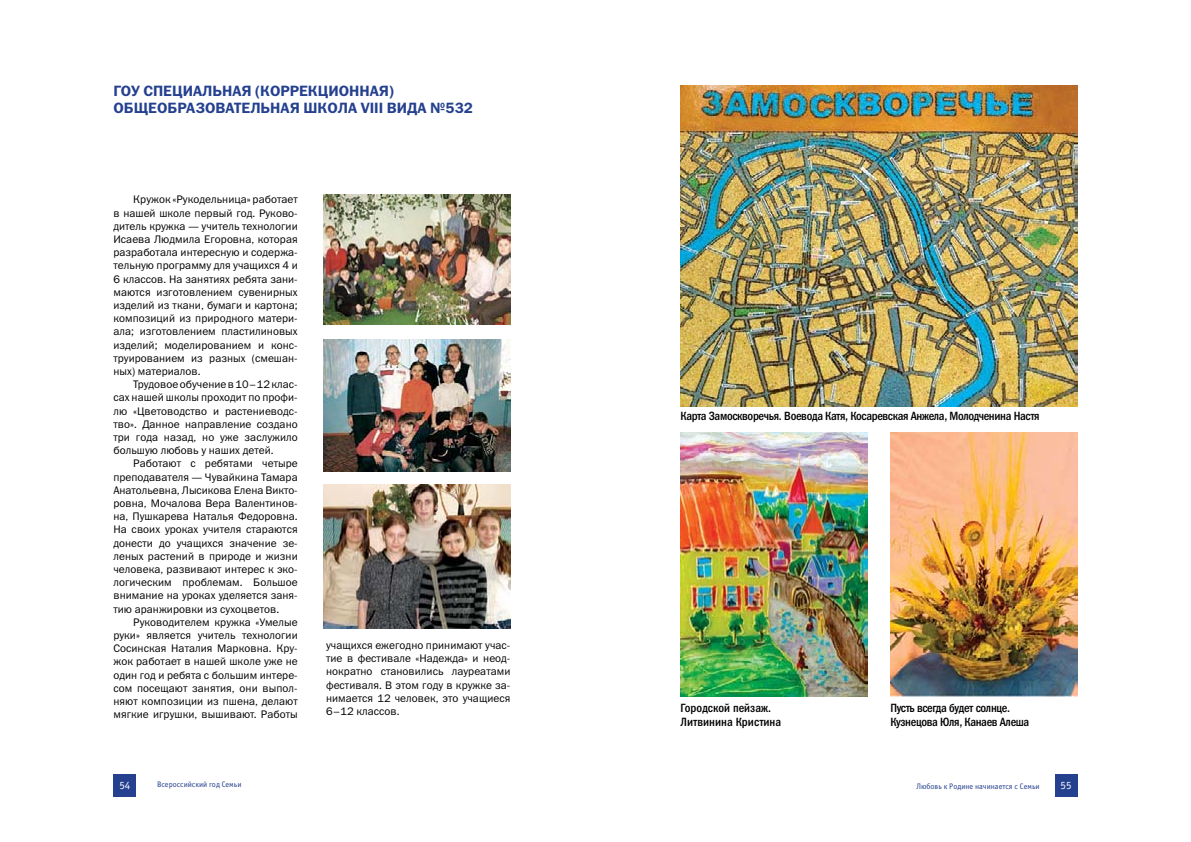
<style>
.page{position:relative;width:1191px;height:842px;background:#fff}
.page>*{position:absolute;margin:0;border:0;box-sizing:border-box;transform-origin:0 0}
.t1{font:15px "Franklin Gothic Demi C";color:#24408f}
.t2{font:12px/14.4px "Franklin Gothic Medi Cond C";letter-spacing:-.025em;color:#000}
.t3{font:12px/14.4px "Franklin Gothic Medi Cond C";letter-spacing:.005em;color:#000}
.t4{font:11px/13.2px "Franklin Gothic Book C";letter-spacing:.005em;color:#000;text-align:justify}
.t5{font:11px "Officina Sans C";color:#fff}
.t6{font:8px "Officina Sans C";color:#24408f}
</style>
<div class="page">
<div style="left:113px;top:774px;width:23px;height:23px;background:#24408f"></div>
<div style="left:1054px;top:774px;width:23px;height:23px;background:#24408f"></div>
<img style="left:680px;top:85px;width:397px;height:322px">
<img style="left:890px;top:432px;width:187px;height:264px">
<img style="left:680px;top:432px;width:187px;height:264px">
<img style="left:323px;top:194px;width:187px;height:131px">
<img style="left:323px;top:340px;width:187px;height:132px">
<img style="left:323px;top:485px;width:187px;height:144px">
<h1 class="t1" style="left:113px;top:83px;width:41px">гоу СПЕ</h1>
<h1 class="t1" style="left:172px;top:83px;width:51px">ЦИАЛЬНАЯ</h1>
<h1 class="t1" style="left:255px;top:83px;width:84px">(КОРРЕКЦИОННАЯ</h1>
<h1 class="t1" style="left:389px;top:83px;width:6px">)</h1>
<h1 class="t1" style="left:113px;top:100px;width:12px">ОБЩЕОБ</h1>
<h1 class="t1" style="left:177px;top:100px;width:19px">РАЗОВАТЕ</h1>
<h1 class="t1" style="left:250px;top:100px;width:21px">ЛЬНАЯ</h1>
<h1 class="t1" style="left:303px;top:100px;width:12px">ШКО</h1>
<h1 class="t1" style="left:338px;top:100px;width:60px">ЛА VIII ВИДА</h1>
<h1 class="t1" style="left:430px;top:100px;width:44px">№532</h1>
<p class="t4" style="left:113px;top:193px;width:186px;text-indent:20px">Кружок «Рукодельница» работает в нашей школе первый год. Руково&shy;дитель кружка — учитель технологии Исаева Людмила Егоровна, которая разработала интересную и содержа&shy;тельную программу для учащихся 4 и 6 классов. На занятиях ребята зани&shy;маются изготовлением сувенирных изделий из ткани, бумаги и картона; композиций из природного матери&shy;ала; изготовлением пластилиновых изделий; моделированием и конс&shy;труированием из разных (смешан&shy;ных) материалов.</p>
<p class="t4" style="left:113px;top:378px;width:186px;text-indent:20px">Трудовое обучение в 10–12 клас&shy;сах нашей школы проходит по профи&shy;лю «Цветоводство и растениеводс&shy;тво». Данное направление создано три года назад, но уже заслужило большую любовь у наших детей.</p>
<p class="t4" style="left:113px;top:457px;width:186px;text-indent:20px">Работают с ребятами четыре преподавателя — Чувайкина Тамара Анатольевна, Лысикова Елена Викто&shy;ровна, Мочалова Вера Валентинов&shy;на, Пушкарева Наталья Федоровна.<br>На своих уроках учителя стараются донести до учащихся значение зе&shy;леных растений в природе и жизни человека, развивают интерес к эко&shy;логическим проблемам. Большое внимание на уроках уделяется заня&shy;тию аранжировки из сухоцветов.</p>
<p class="t4" style="left:113px;top:615px;width:186px;text-indent:20px">Руководителем кружка «Умелые руки» является учитель технологии Сосинская Наталия Марковна. Кру&shy;жок работает в нашей школе уже не один год и ребята с большим интере&shy;сом посещают занятия, они выпол&shy;няют композиции из пшена, делают мягкие игрушки, вышивают. Работы</p>
<p class="t4" style="left:326px;top:639px;width:186px">учащихся ежегодно принимают учас&shy;тие в фестивале «Надежда» и неод&shy;нократно становились лауреатами фестиваля. В этом году в кружке за&shy;нимается 12 человек, это учащиеся 6–12 классов.</p>
<p class="t2" style="left:680px;top:408px;width:361px">Карта Замоскворечья. Воевода Катя, Косаревская Анжела, Молодченина Настя</p>
<p class="t3" style="left:680px;top:700px;width:102px">Городской пейзаж.<br>Литвинина Кристина</p>
<p class="t2" style="left:890px;top:700px;width:140px">Пусть всегда будет солнце.<br>Кузнецова Юля, Канаев Алеша</p>
<p class="t5" style="left:119px;top:779px;width:6px">54</p>
<p class="t6" style="left:157px;top:779px;width:86px">Всероссийский год Семьи</p>
<p class="t6" style="left:916px;top:782px;width:125px">Любовь к Родине начинается с Семьи</p>
<p class="t5" style="left:1060px;top:779px;width:6px">55</p>
</div>
